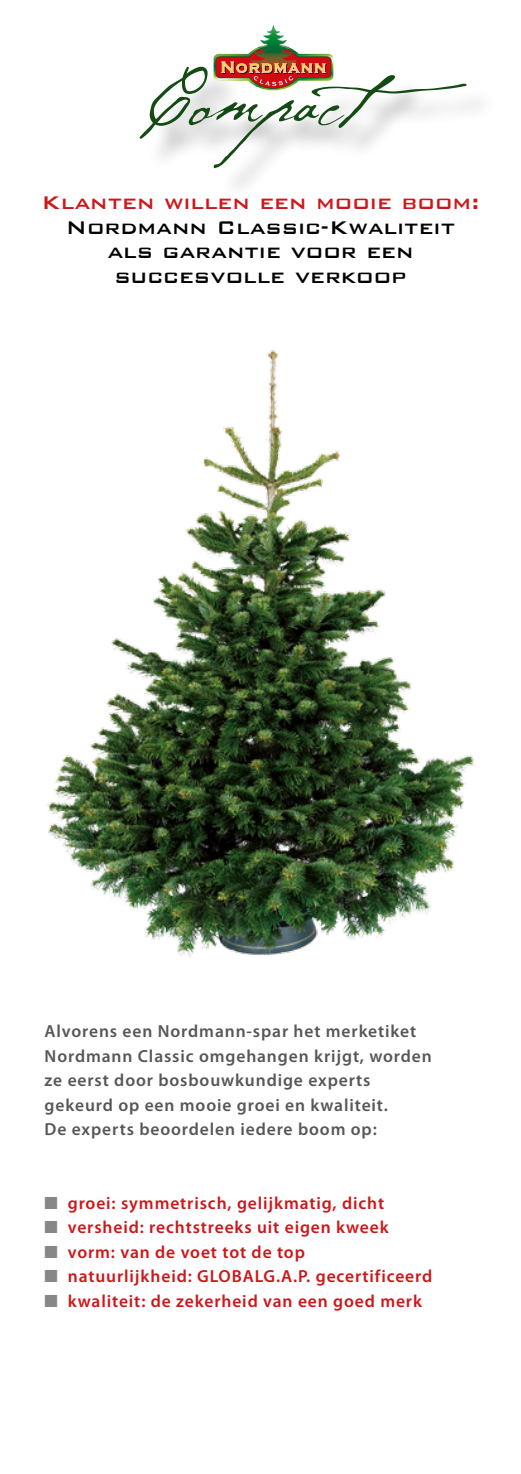
<style>
.page{position:relative;width:521px;height:1474px;background:#fff}
.page>*{position:absolute;margin:0;border:0;box-sizing:border-box;transform-origin:0 0}
.t1{font:78.4px "Cezanne";color:#144b14;scale:.94 1}
.t2{font:500 24.5px/24.5px "Bank Gothic";color:#000;text-align:center}
.t3{font:500 24.5px "Bank Gothic";color:#cd171a}
.t4{font:600 17.5px/24.5px "Myriad Pro";letter-spacing:.05em;color:#575756}
.t5{font:600 17.5px "Myriad Pro";letter-spacing:.05em;color:#cd171a}
.s1{color:#878787}
</style>
<div class="page">
<img style="left:214px;top:25px;width:119px;height:46px">
<div style="left:145px;top:71px;width:353px;height:130px;background:#000;opacity:.4"></div>
<img style="left:47px;top:349px;width:428px;height:609px">
<h1 class="t1" style="left:147px;top:47px;width:375px">Compact</h1>
<h2 class="t3" style="left:41px;top:184px;width:439px">Klanten willen een mooie boom:</h2>
<h2 class="t2" style="left:66px;top:213px;width:391px">Nordmann Classic-Kwaliteit als garantie voor een succesvolle verkoop</h2>
<p class="t4" style="left:45px;top:1018px;width:389px">Alvorens een Nordmann-spar het merketiket Nordmann Classic omgehangen krijgt, worden ze eerst door bosbouwkundige experts gekeurd op een mooie groei en kwaliteit.<br>De experts beoordelen iedere boom op:</p>
<p class="t5" style="left:45px;top:1191px;width:341px"><span class="s1">■</span> groei: symmetrisch, gelijkmatig, dicht</p>
<p class="t5" style="left:45px;top:1216px;width:345px"><span class="s1">■</span> versheid: rechtstreeks uit eigen kweek</p>
<p class="t5" style="left:45px;top:1240px;width:262px"><span class="s1">■</span> vorm: van de voet tot de top</p>
<p class="t5" style="left:45px;top:1265px;width:389px"><span class="s1">■</span> natuurlijkheid: GLOBALG.A.P. gecertificeerd</p>
<p class="t5" style="left:45px;top:1289px;width:379px"><span class="s1">■</span> kwaliteit: de zekerheid van een goed merk</p>
</div>
